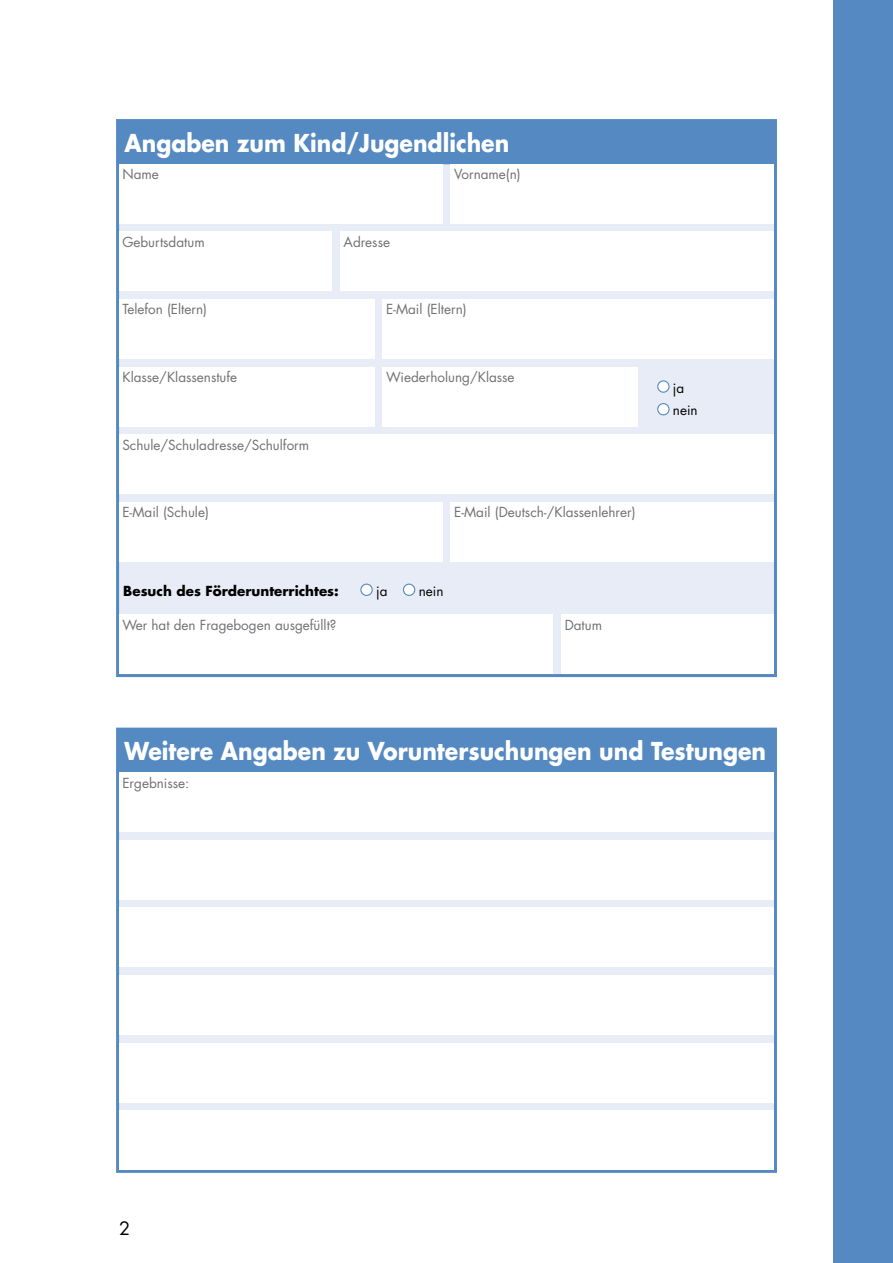
<style>
.page{position:relative;width:893px;height:1263px;background:#fff}
.page>*{position:absolute;margin:0;border:0;box-sizing:border-box;transform-origin:0 0}
.t1{font:700 24px "Futura";color:#fff;scale:.92 1}
.t2{font:18px "Futura";color:#000}
.t3{font:13.5px "Futura";color:#707173}
.t4{font:700 13.5px "Futura";color:#000}
.t5{font:13.5px/22.5px "Futura";color:#000}
</style>
<div class="page">
<div style="left:833px;top:0;width:60px;height:1263px;background:#5489c2"></div>
<div style="left:116px;top:161px;width:661px;height:516px;background:#e8ecf6;border:3px solid #5489c2"></div>
<div style="left:116px;top:119px;width:661px;height:45px;background:#5489c2;border:3px solid #5489c2"></div>
<div style="left:116px;top:770px;width:661px;height:403px;background:#e8ecf6;border:3px solid #5489c2"></div>
<div style="left:116px;top:728px;width:661px;height:45px;background:#5489c2;border:3px solid #5489c2"></div>
<div style="left:119px;top:773px;width:655px;height:59px;background:#fff"></div>
<div style="left:119px;top:840px;width:655px;height:59px;background:#fff"></div>
<div style="left:119px;top:908px;width:655px;height:59px;background:#fff"></div>
<div style="left:119px;top:975px;width:655px;height:60px;background:#fff"></div>
<div style="left:119px;top:1043px;width:655px;height:59px;background:#fff"></div>
<div style="left:119px;top:1111px;width:655px;height:59px;background:#fff"></div>
<div style="left:119px;top:164px;width:323px;height:59px;background:#fff"></div>
<div style="left:119px;top:502px;width:323px;height:59px;background:#fff"></div>
<div style="left:119px;top:615px;width:434px;height:59px;background:#fff"></div>
<div style="left:119px;top:232px;width:213px;height:59px;background:#fff"></div>
<div style="left:451px;top:164px;width:323px;height:59px;background:#fff"></div>
<div style="left:451px;top:502px;width:323px;height:59px;background:#fff"></div>
<div style="left:561px;top:615px;width:213px;height:59px;background:#fff"></div>
<div style="left:340px;top:232px;width:434px;height:59px;background:#fff"></div>
<div style="left:119px;top:299px;width:255px;height:59px;background:#fff"></div>
<div style="left:119px;top:367px;width:255px;height:59px;background:#fff"></div>
<div style="left:119px;top:435px;width:655px;height:59px;background:#fff"></div>
<div style="left:383px;top:299px;width:391px;height:59px;background:#fff"></div>
<div style="left:383px;top:367px;width:255px;height:59px;background:#fff"></div>
<div style="left:361px;top:584px;width:11px;height:11px;background:#fff;border-radius:50%"></div>
<div style="left:360px;top:584px;width:13px;height:12px;border:1px solid #5489c2;border-radius:50%"></div>
<div style="left:403px;top:584px;width:12px;height:11px;background:#fff;border-radius:50%"></div>
<div style="left:403px;top:584px;width:12px;height:12px;border:1px solid #5489c2;border-radius:50%"></div>
<div style="left:658px;top:381px;width:11px;height:11px;background:#fff;border-radius:50%"></div>
<div style="left:657px;top:380px;width:13px;height:13px;border:1px solid #5489c2;border-radius:50%"></div>
<div style="left:658px;top:404px;width:11px;height:11px;background:#fff;border-radius:50%"></div>
<div style="left:657px;top:403px;width:13px;height:12px;border:1px solid #5489c2;border-radius:50%"></div>
<h1 class="t1" style="left:125px;top:126px;width:420px">Angaben zum Kind/Jugendlichen</h1>
<p class="t3" style="left:122px;top:165px;width:38px">Name</p>
<p class="t3" style="left:454px;top:165px;width:68px">Vorname(n)</p>
<p class="t3" style="left:122px;top:233px;width:84px">Geburtsdatum</p>
<p class="t3" style="left:344px;top:233px;width:48px">Adresse</p>
<p class="t3" style="left:122px;top:300px;width:86px">Telefon (Eltern)</p>
<p class="t3" style="left:386px;top:300px;width:82px">E-Mail (Eltern)</p>
<p class="t3" style="left:122px;top:368px;width:116px">Klasse/Klassenstufe</p>
<p class="t3" style="left:386px;top:368px;width:130px">Wiederholung/Klasse</p>
<p class="t3" style="left:122px;top:435px;width:188px">Schule/Schuladresse/Schulform</p>
<p class="t3" style="left:122px;top:503px;width:88px">E-Mail (Schule)</p>
<p class="t3" style="left:454px;top:503px;width:183px">E-Mail (Deutsch-/Klassenlehrer)</p>
<p class="t4" style="left:123px;top:581px;width:217px">Besuch des Förderunterrichtes:</p>
<p class="t5" style="left:376px;top:580px;width:13px">ja</p>
<p class="t5" style="left:419px;top:580px;width:26px">nein</p>
<p class="t3" style="left:122px;top:616px;width:216px">Wer hat den Fragebogen ausgefüllt?</p>
<p class="t3" style="left:565px;top:616px;width:39px">Datum</p>
<p class="t5" style="left:673px;top:376px;width:26px">ja nein</p>
<h1 class="t1" style="left:125px;top:735px;width:699px">Weitere Angaben zu Voruntersuchungen und Testungen</h1>
<p class="t3" style="left:122px;top:773px;width:68px">Ergebnisse:</p>
<h2 class="t2" style="left:119px;top:1216px;width:13px">2</h2>
</div>
